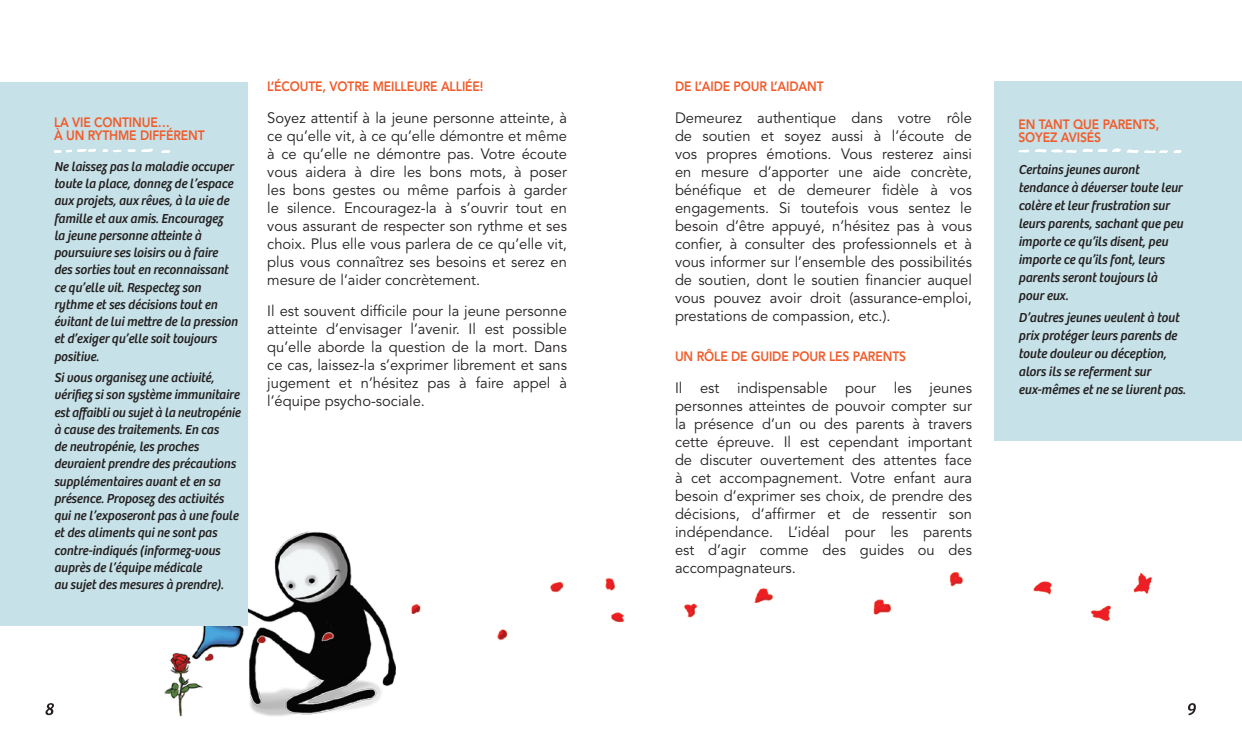
<style>
.page{position:relative;width:1242px;height:756px;background:#fff}
.page>*{position:absolute;margin:0;border:0;box-sizing:border-box;transform-origin:0 0}
.Texte_courant{font:15px/18px "Avenir";color:#231f20;text-align:justify}
.ENCADRÉ-texte_couran{font:italic 13.5px/17.2px "Bree";color:#231f20;scale:.94 1}
.ENCADRÉ-texte_couran-2{font:italic 13.5px/18px "Bree";color:#231f20;scale:.95 1}
.ENCADRÉ_TITRE{font:800 13.5px/13.5px "Avenir";letter-spacing:-.01em;color:#f15b2a;scale:.9 1}
</style>
<div class="page">
<div style="left:995px;top:81px;width:247px;height:360px;background:#c6e1e7"></div>
<svg style="left:1127px;top:149px;width:11px;height:4px"></svg>
<svg style="left:1035px;top:149px;width:57px;height:4px"></svg>
<svg style="left:1098px;top:149px;width:23px;height:3px"></svg>
<svg style="left:1019px;top:150px;width:10px;height:2px"></svg>
<svg style="left:1174px;top:150px;width:7px;height:3px"></svg>
<svg style="left:1144px;top:151px;width:24px;height:2px"></svg>
<img style="left:98px;top:504px;width:1098px;height:213px">
<svg style="left:45px;top:703px;width:9px;height:12px"></svg>
<div style="left:0;top:82px;width:247px;height:543px;background:#c6e1e7"></div>
<svg style="left:128px;top:149px;width:25px;height:3px"></svg>
<svg style="left:161px;top:150px;width:9px;height:3px"></svg>
<svg style="left:54px;top:149px;width:42px;height:4px"></svg>
<svg style="left:103px;top:149px;width:19px;height:3px"></svg>
<p class="ENCADRÉ_TITRE" style="left:54px;top:115px;width:169px">LA VIE CONTINUE…<br>À UN RYTHME DIFFÉRENT</p>
<p class="ENCADRÉ-texte_couran" style="left:54px;top:158px;width:197px">Ne laissez pas la maladie occuper toute la place, donnez de l’espace aux projets, aux rêves, à la vie de famille et aux amis. Encouragez<br>la jeune personne atteinte à poursuivre ses loisirs ou à faire des sorties tout en reconnaissant ce qu’elle vit. Respectez son rythme et ses décisions tout en évitant de lui mettre de la pression et d’exiger qu’elle soit toujours positive.</p>
<p class="ENCADRÉ-texte_couran" style="left:54px;top:369px;width:200px">Si vous organisez une activité, vérifiez si son système immunitaire est affaibli ou sujet à la neutropénie à cause des traitements. En cas<br>de neutropénie, les proches devraient prendre des précautions supplémentaires avant et en sa présence. Proposez des activités qui ne l’exposeront pas à une foule et des aliments qui ne sont pas contre-indiqués (informez-vous auprès de l’équipe médicale<br>au sujet des mesures à prendre).</p>
<p class="ENCADRÉ_TITRE" style="left:267px;top:80px;width:242px">L’ÉCOUTE, VOTRE MEILLEURE ALLIÉE!</p>
<p class="Texte_courant" style="left:267px;top:109px;width:301px">Soyez attentif à la jeune personne atteinte, à ce qu’elle vit, à ce qu’elle démontre et même à ce qu’elle ne démontre pas. Votre écoute vous aidera à dire les bons mots, à poser les bons gestes ou même parfois à garder le silence. Encouragez-la à s’ouvrir tout en vous assurant de respecter son rythme et ses choix. Plus elle vous parlera de ce qu’elle vit, plus vous connaîtrez ses besoins et serez en mesure de l’aider concrètement.</p>
<p class="Texte_courant" style="left:267px;top:303px;width:301px">Il est souvent difficile pour la jeune personne atteinte d’envisager l’avenir. Il est possible qu’elle aborde la question de la mort. Dans ce cas, laissez-la s’exprimer librement et sans jugement et n’hésitez pas à faire appel à l’équipe psycho-sociale.</p>
<p class="ENCADRÉ_TITRE" style="left:675px;top:80px;width:167px">DE L’AIDE POUR L’AIDANT</p>
<p class="Texte_courant" style="left:675px;top:109px;width:299px">Demeurez authentique dans votre rôle de soutien et soyez aussi à l’écoute de vos propres émotions. Vous resterez ainsi en mesure d’apporter une aide concrète, bénéfique et de demeurer fidèle à vos engagements. Si toutefois vous sentez le besoin d’être appuyé, n’hésitez pas à vous confier, à consulter des professionnels et à vous informer sur l’ensemble des possibilités de soutien, dont le soutien financier auquel vous pouvez avoir droit (assurance-emploi, prestations de compassion, etc.).</p>
<p class="ENCADRÉ_TITRE" style="left:675px;top:350px;width:258px">UN RÔLE DE GUIDE POUR LES PARENTS</p>
<p class="Texte_courant" style="left:675px;top:379px;width:299px">Il est indispensable pour les jeunes personnes atteintes de pouvoir compter sur la présence d’un ou des parents à travers cette épreuve. Il est cependant important de discuter ouvertement des attentes face à cet accompagnement. Votre enfant aura besoin d’exprimer ses choix, de prendre des décisions, d’affirmer et de ressentir son indépendance. L’idéal pour les parents est d’agir comme des guides ou des accompagnateurs.</p>
<p class="ENCADRÉ_TITRE" style="left:1018px;top:117px;width:158px">EN TANT QUE PARENTS,<br>SOYEZ AVISÉS</p>
<p class="ENCADRÉ-texte_couran-2" style="left:1018px;top:160px;width:175px">Certains jeunes auront tendance à déverser toute leur colère et leur frustration sur leurs parents, sachant que peu importe ce qu’ils disent, peu importe ce qu’ils font, leurs parents seront toujours là pour eux.</p>
<p class="ENCADRÉ-texte_couran-2" style="left:1018px;top:309px;width:178px">D’autres jeunes veulent à tout prix protéger leurs parents de toute douleur ou déception, alors ils se referment sur eux-mêmes et ne se livrent pas.</p>
</div>
